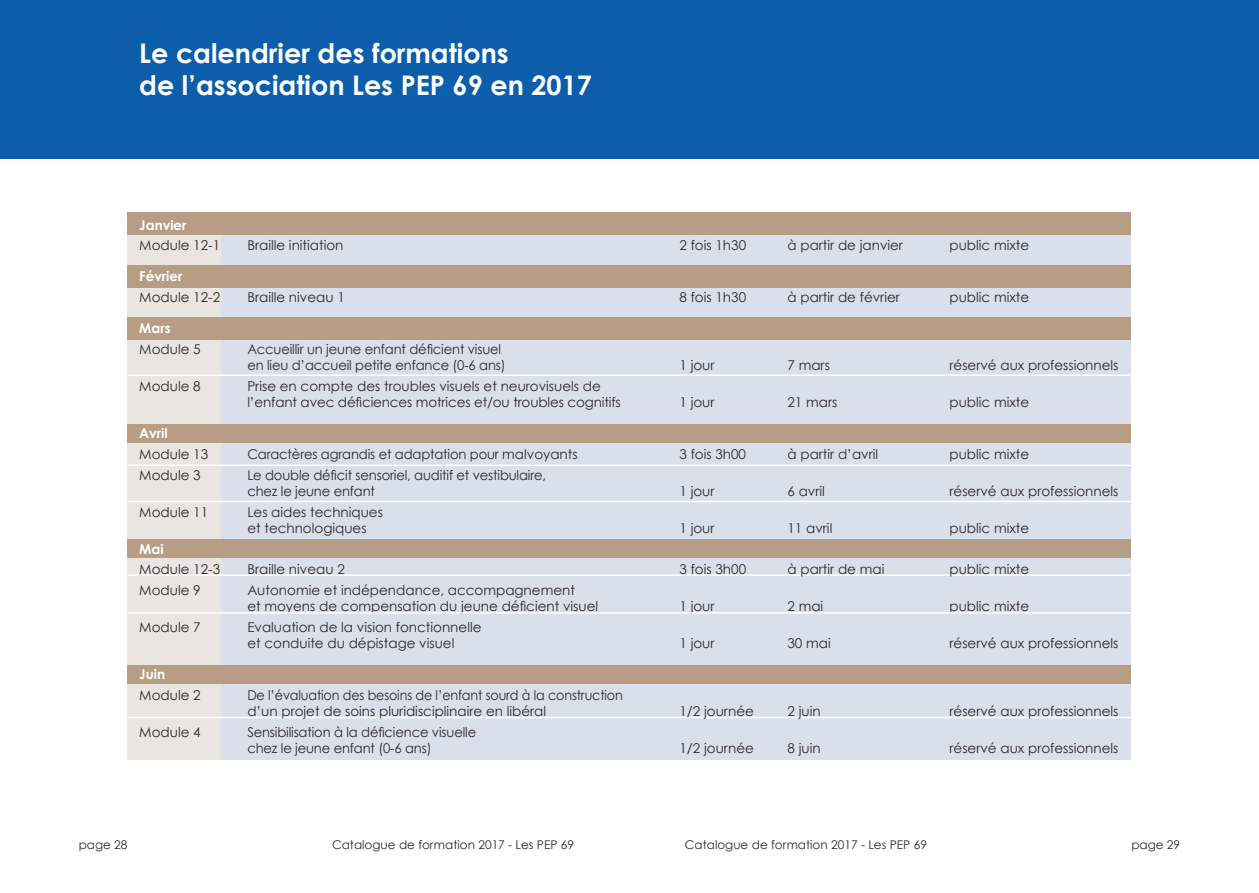
<style>
.page{position:relative;width:1259px;height:893px;background:#fff}
.page>*{position:absolute;margin:0;border:0;box-sizing:border-box;transform-origin:0 0}
.t1{font:700 27px/32.4px "Century Gothic";color:#fff}
.t2{font:13.5px/16.2px "Century Gothic";color:#2d272c}
.t3{font:13.5px/16.2px "Century Gothic";color:#2d272c;scale:.94 1}
.t4{font:700 13.5px "Century Gothic";color:#fff}
.t5{font:12px "Century Gothic";color:#2d272c}
</style>
<div class="page">
<div style="left:128px;top:213px;width:1003px;height:546px;background:#d9e0ec"></div>
<div style="left:128px;top:213px;width:93px;height:546px;background:#e9e5e0"></div>
<div style="left:128px;top:213px;width:1003px;height:22px;background:#b79d83"></div>
<div style="left:0;top:0;width:1259px;height:158px;background:#0d5eaa"></div>
<hr style="left:128px;top:374px;width:1003px;height:2px;background:#fff">
<div style="left:128px;top:265px;width:1003px;height:22px;background:#b79d83"></div>
<div style="left:128px;top:317px;width:1003px;height:22px;background:#b79d83"></div>
<div style="left:128px;top:665px;width:1003px;height:19px;background:#b79d83"></div>
<div style="left:128px;top:539px;width:1003px;height:19px;background:#b79d83"></div>
<div style="left:128px;top:424px;width:1003px;height:18px;background:#b79d83"></div>
<hr style="left:128px;top:501px;width:1003px;height:1px;background:#fff">
<hr style="left:128px;top:465px;width:1003px;height:1px;background:#fff">
<hr style="left:128px;top:574px;width:1003px;height:2px;background:#fff">
<hr style="left:128px;top:717px;width:1003px;height:1px;background:#fff">
<hr style="left:128px;top:612px;width:1003px;height:2px;background:#fff">
<h1 class="t1" style="left:139px;top:36px;width:454px">Le calendrier des formations<br>de l’association Les PEP 69 en 2017</h1>
<p class="t4" style="left:139px;top:216px;width:49px">Janvier</p>
<p class="t2" style="left:139px;top:237px;width:82px">Module 12-1</p>
<p class="t2" style="left:247px;top:237px;width:98px">Braille initiation</p>
<p class="t2" style="left:679px;top:237px;width:68px">2 fois 1h30</p>
<p class="t2" style="left:787px;top:237px;width:117px">à partir de janvier</p>
<p class="t2" style="left:949px;top:237px;width:81px">public mixte</p>
<p class="t4" style="left:139px;top:268px;width:45px">Février</p>
<p class="t2" style="left:139px;top:289px;width:82px">Module 12-2</p>
<p class="t2" style="left:247px;top:289px;width:99px">Braille niveau 1</p>
<p class="t2" style="left:679px;top:289px;width:68px">8 fois 1h30</p>
<p class="t2" style="left:787px;top:289px;width:114px">à partir de février</p>
<p class="t2" style="left:949px;top:289px;width:81px">public mixte</p>
<p class="t4" style="left:139px;top:320px;width:33px">Mars</p>
<p class="t2" style="left:139px;top:341px;width:63px">Module 5</p>
<p class="t2" style="left:247px;top:341px;width:260px">Accueillir un jeune enfant déficient visuel en lieu d’accueil petite enfance (0-6 ans)</p>
<p class="t2" style="left:679px;top:357px;width:37px">1 jour</p>
<p class="t2" style="left:787px;top:357px;width:44px">7 mars</p>
<p class="t2" style="left:949px;top:357px;width:170px">réservé aux professionnels</p>
<p class="t2" style="left:139px;top:378px;width:63px">Module 8</p>
<p class="t2" style="left:247px;top:378px;width:375px">Prise en compte des troubles visuels et neurovisuels de l’enfant avec déficiences motrices et/ou troubles cognitifs</p>
<p class="t2" style="left:679px;top:394px;width:37px">1 jour</p>
<p class="t2" style="left:787px;top:394px;width:51px">21 mars</p>
<p class="t2" style="left:949px;top:394px;width:81px">public mixte</p>
<p class="t4" style="left:139px;top:425px;width:30px">Avril</p>
<p class="t2" style="left:139px;top:446px;width:70px">Module 13</p>
<p class="t2" style="left:247px;top:446px;width:332px">Caractères agrandis et adaptation pour malvoyants</p>
<p class="t2" style="left:679px;top:446px;width:68px">3 fois 3h00</p>
<p class="t2" style="left:787px;top:446px;width:92px">à partir d’avril</p>
<p class="t2" style="left:949px;top:446px;width:81px">public mixte</p>
<p class="t2" style="left:139px;top:467px;width:63px">Module 3</p>
<p class="t2" style="left:247px;top:467px;width:300px">Le double déficit sensoriel, auditif et vestibulaire, chez le jeune enfant</p>
<p class="t2" style="left:679px;top:483px;width:37px">1 jour</p>
<p class="t2" style="left:787px;top:483px;width:39px">6 avril</p>
<p class="t2" style="left:949px;top:483px;width:170px">réservé aux professionnels</p>
<p class="t2" style="left:139px;top:503px;width:70px">Module 11</p>
<p class="t2" style="left:247px;top:503px;width:137px">Les aides techniques et technologiques</p>
<p class="t2" style="left:679px;top:520px;width:37px">1 jour</p>
<p class="t2" style="left:787px;top:520px;width:46px">11 avril</p>
<p class="t2" style="left:949px;top:520px;width:81px">public mixte</p>
<p class="t4" style="left:139px;top:540px;width:26px">Mai</p>
<p class="t2" style="left:139px;top:561px;width:82px">Module 12-3</p>
<p class="t2" style="left:247px;top:561px;width:99px">Braille niveau 2</p>
<p class="t2" style="left:679px;top:561px;width:68px">3 fois 3h00</p>
<p class="t2" style="left:787px;top:561px;width:98px">à partir de mai</p>
<p class="t2" style="left:949px;top:561px;width:81px">public mixte</p>
<p class="t2" style="left:139px;top:582px;width:63px">Module 9</p>
<p class="t2" style="left:247px;top:582px;width:352px">Autonomie et indépendance, accompagnement<br>et moyens de compensation du jeune déficient visuel</p>
<p class="t2" style="left:679px;top:598px;width:37px">1 jour</p>
<p class="t2" style="left:787px;top:598px;width:37px">2 mai</p>
<p class="t2" style="left:949px;top:598px;width:81px">public mixte</p>
<p class="t2" style="left:139px;top:619px;width:63px">Module 7</p>
<p class="t2" style="left:247px;top:619px;width:236px">Evaluation de la vision fonctionnelle et conduite du dépistage visuel</p>
<p class="t4" style="left:139px;top:666px;width:27px">Juin</p>
<p class="t2" style="left:139px;top:687px;width:63px">Module 2</p>
<p class="t3" style="left:247px;top:687px;width:401px">De l’évaluation des besoins de l’enfant sourd à la construction d’un projet de soins pluridisciplinaire en libéral</p>
<p class="t2" style="left:139px;top:724px;width:63px">Module 4</p>
<p class="t2" style="left:247px;top:724px;width:230px">Sensibilisation à la déficience visuelle chez le jeune enfant (0-6 ans)</p>
<p class="t2" style="left:679px;top:635px;width:37px">1 jour</p>
<p class="t2" style="left:787px;top:635px;width:45px">30 mai</p>
<p class="t2" style="left:949px;top:635px;width:170px">réservé aux professionnels</p>
<p class="t2" style="left:679px;top:703px;width:76px">1/2 journée</p>
<p class="t2" style="left:787px;top:703px;width:35px">2 juin</p>
<p class="t2" style="left:949px;top:703px;width:170px">réservé aux professionnels</p>
<p class="t2" style="left:679px;top:740px;width:76px">1/2 journée</p>
<p class="t2" style="left:787px;top:740px;width:35px">8 juin</p>
<p class="t2" style="left:949px;top:740px;width:170px">réservé aux professionnels</p>
<p class="t5" style="left:79px;top:837px;width:50px">page 28</p>
<p class="t5" style="left:332px;top:837px;width:244px">Catalogue de formation 2017 - Les PEP 69</p>
<p class="t5" style="left:685px;top:837px;width:244px">Catalogue de formation 2017 - Les PEP 69</p>
<p class="t5" style="left:1131px;top:837px;width:50px">page 29</p>
</div>
